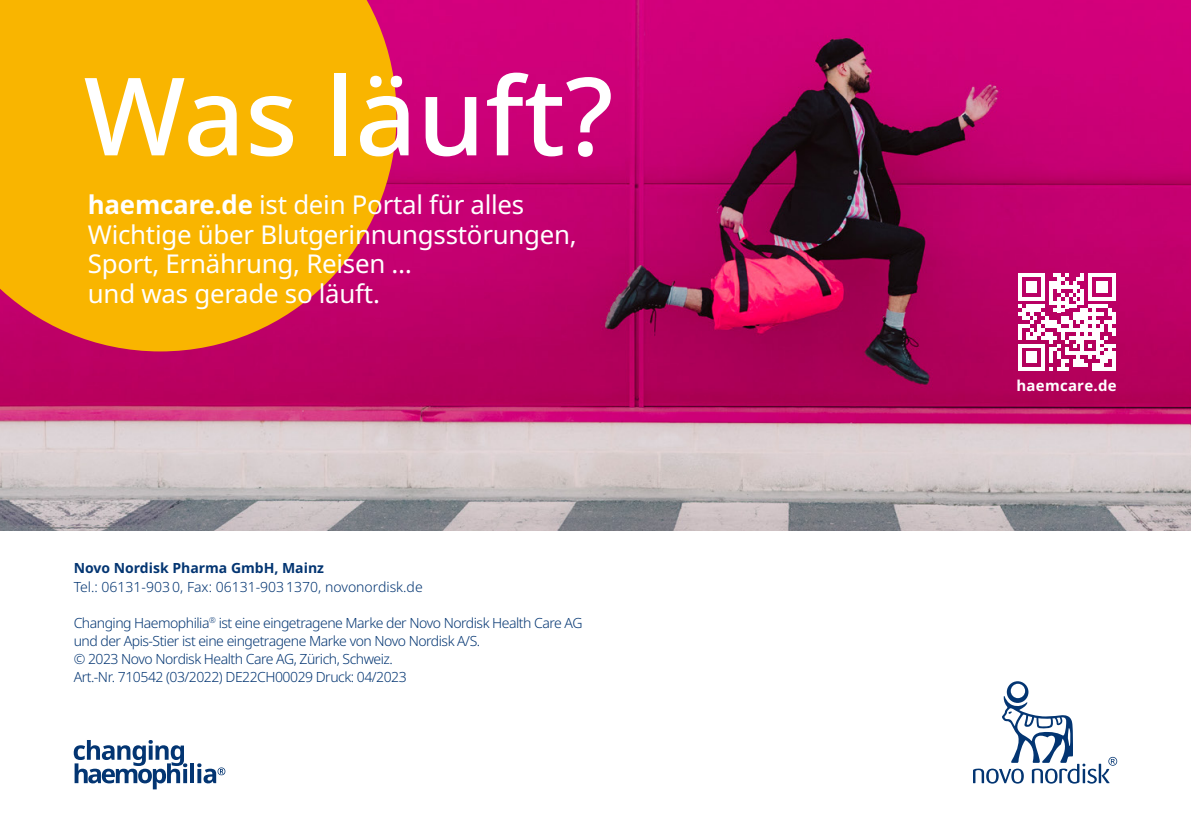
<style>
.page{position:relative;width:1191px;height:840px;background:#fff}
.page>*{position:absolute;margin:0;border:0;box-sizing:border-box;transform-origin:0 0}
.t1{font:500 108px "Apis";color:#fff}
.t2{font:25.8px/29.6px "Apis";letter-spacing:-.01em;color:#fff}
.t3{font:700 15px "Apis";letter-spacing:.015em;color:#fff}
.t4{font:300 14px/18px "Apis";letter-spacing:-.035em;color:#033572}
.t5{font:300 14px "Apis";color:#033572}
.t6{font:700 14px "Apis";color:#033572}
.s1{font-weight:700}
</style>
<div class="page">
<img style="left:0;top:0;width:1191px;height:530px">
<svg style="left:0;top:0;width:396px;height:351px;background:#f2a00c"></svg>
<svg style="left:1017px;top:273px;width:98px;height:98px"></svg>
<svg style="left:973px;top:681px;width:144px;height:102px"></svg>
<svg style="left:74px;top:740px;width:113px;height:49px"></svg>
<hr style="left:190px;top:763px;width:4px;height:19px;background:#033572">
<svg style="left:197px;top:763px;width:28px;height:20px"></svg>
<div style="left:0;top:787px;width:79px;height:52px;background:#fff"></div>
<h1 class="t1" style="left:84px;top:40px;width:531px">Was läuft?</h1>
<h2 class="t2" style="left:88px;top:191px;width:490px"><span class="s1">haemcare.de</span> ist dein Portal für alles<br>Wichtige über Blutgerinnungsstörungen,<br>Sport, Ernährung, Reisen …<br>und was gerade so läuft.</h2>
<p class="t6" style="left:74px;top:558px;width:252px">Novo Nordisk Pharma GmbH, Mainz</p>
<p class="t5" style="left:74px;top:576px;width:350px">Tel.: 06131-903 0, Fax: 06131-903 1370, novonordisk.de</p>
<p class="t4" style="left:74px;top:613px;width:510px">Changing Haemophilia<sup>®</sup> ist eine eingetragene Marke der Novo Nordisk Health Care AG und der Apis-Stier ist eine eingetragene Marke von Novo Nordisk A/S.<br>© 2023 Novo Nordisk Health Care AG, Zürich, Schweiz.<br>Art.-Nr. 710542 (03/2022) DE22CH00029 Druck: 04/2023</p>
<p class="t3" style="left:1016px;top:374px;width:102px">haemcare.de</p>
</div>
